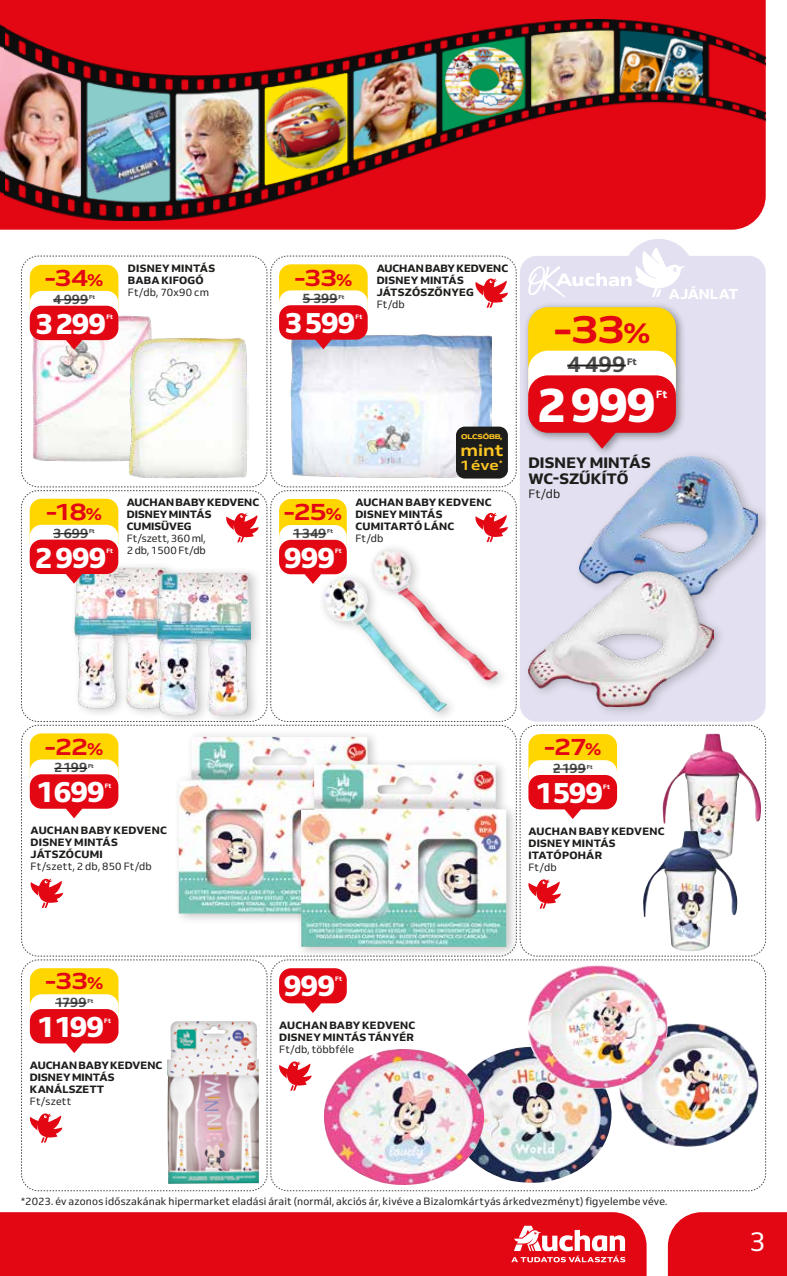
<style>
.page{position:relative;width:787px;height:1276px;background:#fff}
.page>*{position:absolute;margin:0;border:0;box-sizing:border-box;transform-origin:0 0}
.t1{font:800 48.3px "Venn";color:#fff}
.t2{font:700 39px "Venn Semi Ex";color:#e30613}
.t3{font:800 29.25px "Venn";color:#fff}
.t4{font:800 28.95px "Venn";letter-spacing:-.04em;color:#fff}
.t5{font:27px "Venn";color:#fff}
.t6{font:700 23.4px "Venn Semi Ex";letter-spacing:-.07em;color:#e30613}
.t7{font:700 22.35px "Venn";color:#4a4a49}
.t8{font:700 16.05px "Venn Semi Ex";color:#fdc623}
.t9{font:800 15px/16.5px "Venn";letter-spacing:.01em;color:#1d1d1b}
.t10{font:800 14.25px "Venn";letter-spacing:.005em;color:#fff}
.t11{font:700 13.65px "Venn Semi Ex";color:#fdc623}
.t12{font:700 13.35px "Venn";letter-spacing:-.005em;color:#4a4a49}
.t13{font:12px "Venn";color:#1d1d1b}
.t14{font:800 10.5px/12px "Venn";letter-spacing:.02em;color:#1d1d1b}
.t15{font:10.5px "Venn";letter-spacing:.01em;color:#1d1d1b}
.t16{font:10.5px/12px "Venn";letter-spacing:-.01em;color:#1d1d1b}
.t17{font:800 10.5px "Venn";color:#fff}
.t18{font:800 9.3px "Venn";color:#4a4a49}
.t19{font:6.75px "Venn Semi Ex X Bold";letter-spacing:-.03em;color:#fdc623}
.t20{font:800 6.3px "Venn";letter-spacing:.015em;color:#fff}
.t21{font:800 5.55px "Venn";letter-spacing:-.005em;color:#4a4a49}
.s1{font-size:17.1px}
.s2{font-size:28.65px}
</style>
<div class="page">
<div style="left:668px;top:1212px;width:119px;height:64px;background:#e30613"></div>
<div style="left:0;top:1212px;width:646px;height:64px;background:#e30613"></div>
<div style="left:0;top:0;width:765px;height:230px;background:#e30613"></div>
<img style="left:0;top:0;width:4px;height:201px">
<img style="left:4px;top:20px;width:761px;height:200px">
<div style="left:622px;top:239px;width:72px;height:72px;background:#e3e1f1;border-radius:50%"></div>
<svg style="left:511px;top:1225px;width:114px;height:37px"></svg>
<img style="left:21px;top:247px;width:745px;height:944px">
<h3 class="t6" style="left:44px;top:263px;width:61px">-34<span class="s1">%</span></h3>
<h3 class="t4" style="left:35px;top:305px;width:73px">3 299</h3>
<p class="t20" style="left:106px;top:313px;width:8px">Ft</p>
<p class="t12" style="left:53px;top:291px;width:37px">4 999</p>
<p class="t21" style="left:89px;top:294px;width:7px">Ft</p>
<p class="t14" style="left:128px;top:262px;width:89px">DISNEY MINTÁS<br>BABA KIFOGÓ</p>
<p class="t15" style="left:128px;top:286px;width:83px">Ft/db, 70x90 cm</p>
<h3 class="t6" style="left:294px;top:263px;width:60px">-33<span class="s1">%</span></h3>
<h3 class="t4" style="left:284px;top:305px;width:73px">3 599</h3>
<p class="t20" style="left:355px;top:313px;width:8px">Ft</p>
<p class="t12" style="left:302px;top:290px;width:37px">5 399</p>
<p class="t21" style="left:338px;top:293px;width:7px">Ft</p>
<p class="t14" style="left:377px;top:262px;width:133px">AUCHAN BABY KEDVENC<br>DISNEY MINTÁS<br>JÁTSZÓSZŐNYEG</p>
<p class="t15" style="left:377px;top:298px;width:30px">Ft/db</p>
<h2 class="t2" style="left:553px;top:304px;width:99px">-33<span class="s2">%</span></h2>
<h3 class="t10" style="left:668px;top:285px;width:71px">AJÁNLAT</h3>
<h3 class="t7" style="left:567px;top:350px;width:60px">4 499</h3>
<p class="t18" style="left:627px;top:355px;width:11px">Ft</p>
<h1 class="t1" style="left:536px;top:375px;width:121px">2 999</h1>
<p class="t17" style="left:656px;top:388px;width:13px">Ft</p>
<h3 class="t6" style="left:46px;top:497px;width:58px">-18<span class="s1">%</span></h3>
<h3 class="t4" style="left:35px;top:539px;width:73px">2 999</h3>
<p class="t20" style="left:106px;top:547px;width:8px">Ft</p>
<p class="t12" style="left:53px;top:525px;width:37px">3 699</p>
<p class="t21" style="left:89px;top:528px;width:7px">Ft</p>
<p class="t14" style="left:127px;top:496px;width:134px">AUCHAN BABY KEDVENC<br>DISNEY MINTÁS<br>CUMISÜVEG</p>
<p class="t16" style="left:127px;top:532px;width:80px">Ft/szett, 360 ml,<br>2 db, 1 500 Ft/db</p>
<h3 class="t6" style="left:283px;top:497px;width:61px">-25<span class="s1">%</span></h3>
<h3 class="t4" style="left:284px;top:539px;width:53px">999</h3>
<p class="t20" style="left:335px;top:547px;width:8px">Ft</p>
<p class="t12" style="left:293px;top:525px;width:35px">1 349</p>
<p class="t21" style="left:327px;top:528px;width:7px">Ft</p>
<p class="t19" style="left:461px;top:433px;width:43px">OLCSÓBB,</p>
<h3 class="t8" style="left:460px;top:440px;width:45px">mint</h3>
<h3 class="t11" style="left:460px;top:457px;width:44px">1 éve<sup>*</sup></h3>
<p class="t14" style="left:355px;top:496px;width:138px">AUCHAN BABY KEDVENC<br>DISNEY MINTÁS<br>CUMITARTÓ LÁNC</p>
<p class="t15" style="left:355px;top:532px;width:30px">Ft/db</p>
<h3 class="t9" style="left:528px;top:454px;width:124px">DISNEY MINTÁS<br>WC-SZŰKÍTŐ</h3>
<p class="t13" style="left:528px;top:486px;width:33px">Ft/db</p>
<h3 class="t6" style="left:45px;top:731px;width:61px">-22<span class="s1">%</span></h3>
<h3 class="t4" style="left:37px;top:774px;width:70px">1 699</h3>
<p class="t20" style="left:105px;top:781px;width:8px">Ft</p>
<p class="t12" style="left:54px;top:759px;width:34px">2 199</p>
<p class="t21" style="left:88px;top:762px;width:7px">Ft</p>
<p class="t14" style="left:31px;top:824px;width:138px">AUCHAN BABY KEDVENC<br>DISNEY MINTÁS<br>JÁTSZÓCUMI</p>
<p class="t15" style="left:31px;top:860px;width:123px">Ft/szett, 2 db, 850 Ft/db</p>
<h3 class="t6" style="left:45px;top:966px;width:60px">-33<span class="s1">%</span></h3>
<h3 class="t4" style="left:37px;top:1008px;width:69px">1 199</h3>
<p class="t20" style="left:104px;top:1016px;width:8px">Ft</p>
<p class="t12" style="left:55px;top:994px;width:33px">1799</p>
<p class="t21" style="left:87px;top:997px;width:7px">Ft</p>
<p class="t14" style="left:30px;top:1059px;width:134px">AUCHAN BABY KEDVENC<br>DISNEY MINTÁS<br>KANÁLSZETT</p>
<p class="t15" style="left:30px;top:1095px;width:43px">Ft/szett</p>
<h3 class="t3" style="left:284px;top:967px;width:53px">999</h3>
<p class="t20" style="left:335px;top:975px;width:8px">Ft</p>
<p class="t14" style="left:279px;top:1019px;width:138px">AUCHAN BABY KEDVENC<br>DISNEY MINTÁS TÁNYÉR</p>
<p class="t15" style="left:279px;top:1043px;width:76px">Ft/db, többféle</p>
<h3 class="t6" style="left:543px;top:732px;width:60px">-27<span class="s1">%</span></h3>
<h3 class="t4" style="left:535px;top:774px;width:69px">1 599</h3>
<p class="t20" style="left:603px;top:782px;width:8px">Ft</p>
<p class="t12" style="left:553px;top:760px;width:34px">2 199</p>
<p class="t21" style="left:586px;top:763px;width:7px">Ft</p>
<p class="t14" style="left:528px;top:825px;width:138px">AUCHAN BABY KEDVENC<br>DISNEY MINTÁS<br>ITATÓPOHÁR</p>
<p class="t15" style="left:528px;top:861px;width:30px">Ft/db</p>
<p class="t15" style="left:21px;top:1195px;width:647px">*2023. év azonos időszakának hipermarket eladási árait (normál, akciós ár, kivéve a Bizalomkártyás árkedvezményt) figyelembe véve.</p>
<h3 class="t5" style="left:749px;top:1225px;width:18px">3</h3>
</div>
